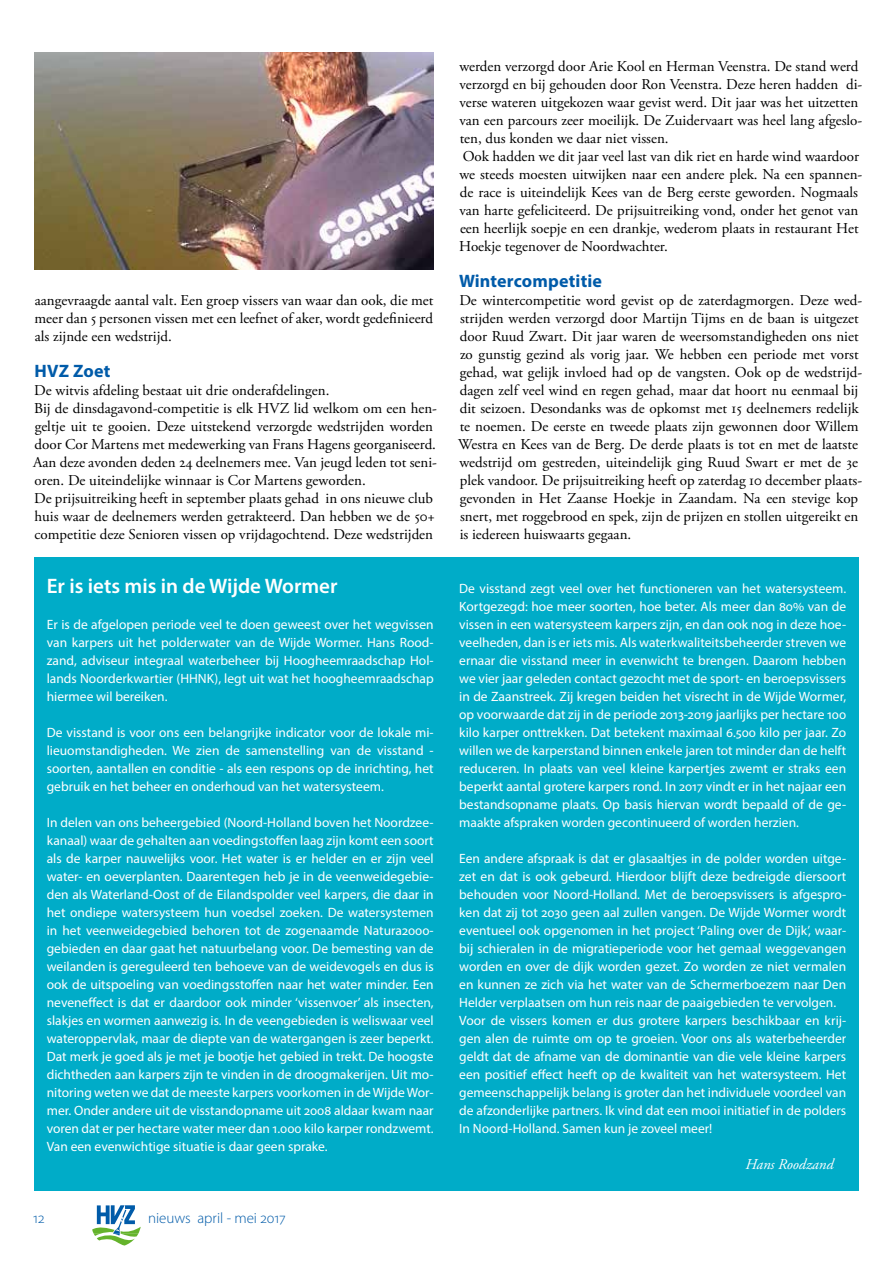
<style>
.page{position:relative;width:893px;height:1263px;background:#fff}
.page>*{position:absolute;margin:0;border:0;box-sizing:border-box;transform-origin:0 0}
.t1{font:600 21px "Myriad Pro";color:#fff}
.t2{font:700 18px "Myriad Pro";letter-spacing:.01em;color:#005ba9}
.t3{font:15px/18px "Adobe Garamond Pro";color:#000}
.t4{font:300 15px "Myriad Pro";color:#005ba9}
.t5{font:italic 15px "Adobe Garamond Pro";color:#fff}
.t6{font:13.5px/18px "Myriad Pro";color:#fff;text-align:justify}
</style>
<div class="page">
<img style="left:34px;top:53px;width:400px;height:216px">
<svg style="left:92px;top:1205px;width:49px;height:40px"></svg>
<div style="left:34px;top:557px;width:825px;height:634px;background:#00acc8"></div>
<p class="t3" style="left:34px;top:292px;width:401px;text-align:justify">aangevraagde aantal valt. Een groep vissers van waar dan ook, die met meer dan 5 personen vissen met een leefnet of aker, wordt gedefinieerd als zijnde een wedstrijd.</p>
<h2 class="t2" style="left:35px;top:359px;width:77px">HVZ Zoet</h2>
<p class="t3" style="left:33px;top:382px;width:405px">De witvis afdeling bestaat uit drie onderafdelingen.<br>Bij de dinsdagavond-competitie is elk HVZ lid welkom om een hen&shy;geltje uit te gooien. Deze uitstekend verzorgde wedstrijden worden door Cor Martens met medewerking van Frans Hagens georganiseerd.<br>Aan deze avonden deden 24 deelnemers mee. Van jeugd leden tot seni&shy;oren. De uiteindelijke winnaar is Cor Martens geworden.<br>De prijsuitreiking heeft in september plaats gehad in ons nieuwe club huis waar de deelnemers werden getrakteerd. Dan hebben we de 50+ competitie deze Senioren vissen op vrijdagochtend. Deze wedstrijden</p>
<h1 class="t1" style="left:47px;top:573px;width:292px">Er is iets mis in de Wijde Wormer</h1>
<p class="t6" style="left:47px;top:615px;width:388px">Er is de afgelopen periode veel te doen geweest over het wegvissen van karpers uit het polderwater van de Wijde Wormer. Hans Rood&shy;zand, adviseur integraal waterbeheer bij Hoogheemraadschap Hol&shy;lands Noorderkwartier (HHNK), legt uit wat het hoogheemraadschap hiermee wil bereiken.</p>
<p class="t6" style="left:47px;top:723px;width:388px">De visstand is voor ons een belangrijke indicator voor de lokale mi&shy;lieuomstandigheden. We zien de samenstelling van de visstand - soorten, aantallen en conditie - als een respons op de inrichting, het gebruik en het beheer en onderhoud van het watersysteem.</p>
<p class="t6" style="left:47px;top:813px;width:388px">In delen van ons beheergebied (Noord-Holland boven het Noordzee&shy;kanaal) waar de gehalten aan voedingstoffen laag zijn komt een soort als de karper nauwelijks voor. Het water is er helder en er zijn veel water- en oeverplanten. Daarentegen heb je in de veenweidegebie&shy;den als Waterland-Oost of de Eilandspolder veel karpers, die daar in het ondiepe watersysteem hun voedsel zoeken. De watersystemen in het veenweidegebied behoren tot de zogenaamde Natura2000- gebieden en daar gaat het natuurbelang voor. De bemesting van de weilanden is gereguleerd ten behoeve van de weidevogels en dus is ook de uitspoeling van voedingsstoffen naar het water minder. Een neveneffect is dat er daardoor ook minder ‘vissenvoer’ als insecten, slakjes en wormen aanwezig is. In de veengebieden is weliswaar veel wateroppervlak, maar de diepte van de watergangen is zeer beperkt.<br>Dat merk je goed als je met je bootje het gebied in trekt. De hoogste dichtheden aan karpers zijn te vinden in de droogmakerijen. Uit mo&shy;nitoring weten we dat de meeste karpers voorkomen in de Wijde Wor&shy;mer. Onder andere uit de visstandopname uit 2008 aldaar kwam naar voren dat er per hectare water meer dan 1.000 kilo karper rondzwemt.<br>Van een evenwichtige situatie is daar geen sprake.</p>
<p class="t4" style="left:33px;top:1210px;width:13px">12</p>
<p class="t4" style="left:148px;top:1210px;width:139px">nieuws april - mei 2017</p>
<p class="t3" style="left:459px;top:58px;width:405px">werden verzorgd door Arie Kool en Herman Veenstra. De stand werd verzorgd en bij gehouden door Ron Veenstra. Deze heren hadden di&shy;verse wateren uitgekozen waar gevist werd. Dit jaar was het uitzetten van een parcours zeer moeilijk. De Zuidervaart was heel lang afgeslo&shy;ten, dus konden we daar niet vissen.<br>Ook hadden we dit jaar veel last van dik riet en harde wind waardoor we steeds moesten uitwijken naar een andere plek. Na een spannen&shy;de race is uiteindelijk Kees van de Berg eerste geworden. Nogmaals van harte gefeliciteerd. De prijsuitreiking vond, onder het genot van een heerlijk soepje en een drankje, wederom plaats in restaurant Het Hoekje tegenover de Noordwachter.</p>
<h2 class="t2" style="left:459px;top:269px;width:144px">Wintercompetitie</h2>
<p class="t3" style="left:458px;top:292px;width:406px">De wintercompetitie word gevist op de zaterdagmorgen. Deze wed&shy;strijden werden verzorgd door Martijn Tijms en de baan is uitgezet door Ruud Zwart. Dit jaar waren de weersomstandigheden ons niet zo gunstig gezind als vorig jaar. We hebben een periode met vorst gehad, wat gelijk invloed had op de vangsten. Ook op de wedstrijd&shy;dagen zelf veel wind en regen gehad, maar dat hoort nu eenmaal bij dit seizoen. Desondanks was de opkomst met 15 deelnemers redelijk te noemen. De eerste en tweede plaats zijn gewonnen door Willem Westra en Kees van de Berg. De derde plaats is tot en met de laatste wedstrijd om gestreden, uiteindelijk ging Ruud Swart er met de 3e plek vandoor. De prijsuitreiking heeft op zaterdag 10 december plaats&shy;gevonden in Het Zaanse Hoekje in Zaandam. Na een stevige kop snert, met roggebrood en spek, zijn de prijzen en stollen uitgereikt en is iedereen huiswaarts gegaan.</p>
<p class="t6" style="left:459px;top:579px;width:388px">De visstand zegt veel over het functioneren van het watersysteem.<br>Kortgezegd: hoe meer soorten, hoe beter. Als meer dan 80% van de vissen in een watersysteem karpers zijn, en dan ook nog in deze hoe&shy;veelheden, dan is er iets mis. Als waterkwaliteitsbeheerder streven we ernaar die visstand meer in evenwicht te brengen. Daarom hebben we vier jaar geleden contact gezocht met de sport- en beroepsvissers in de Zaanstreek. Zij kregen beiden het visrecht in de Wijde Wormer, op voorwaarde dat zij in de periode 2013-2019 jaarlijks per hectare 100 kilo karper onttrekken. Dat betekent maximaal 6.500 kilo per jaar. Zo willen we de karperstand binnen enkele jaren tot minder dan de helft reduceren. In plaats van veel kleine karpertjes zwemt er straks een beperkt aantal grotere karpers rond. In 2017 vindt er in het najaar een bestandsopname plaats. Op basis hiervan wordt bepaald of de ge&shy;maakte afspraken worden gecontinueerd of worden herzien.</p>
<p class="t6" style="left:459px;top:849px;width:388px;text-align:left">Een andere afspraak is dat er glasaaltjes in de polder worden uitge&shy;zet en dat is ook gebeurd. Hierdoor blijft deze bedreigde diersoort behouden voor Noord-Holland. Met de beroepsvissers is afgespro&shy;ken dat zij tot 2030 geen aal zullen vangen. De Wijde Wormer wordt eventueel ook opgenomen in het project ‘Paling over de Dijk’, waar&shy;bij schieralen in de migratieperiode voor het gemaal weggevangen worden en over de dijk worden gezet. Zo worden ze niet vermalen en kunnen ze zich via het water van de Schermerboezem naar Den Helder verplaatsen om hun reis naar de paaigebieden te vervolgen.<br>Voor de vissers komen er dus grotere karpers beschikbaar en krij&shy;gen alen de ruimte om op te groeien. Voor ons als waterbeheerder geldt dat de afname van de dominantie van die vele kleine karpers een positief effect heeft op de kwaliteit van het watersysteem. Het gemeenschappelijk belang is groter dan het individuele voordeel van de afzonderlijke partners. Ik vind dat een mooi initiatief in de polders In Noord-Holland. Samen kun je zoveel meer!</p>
<p class="t5" style="left:745px;top:1155px;width:90px">Hans Roodzand</p>
</div>
